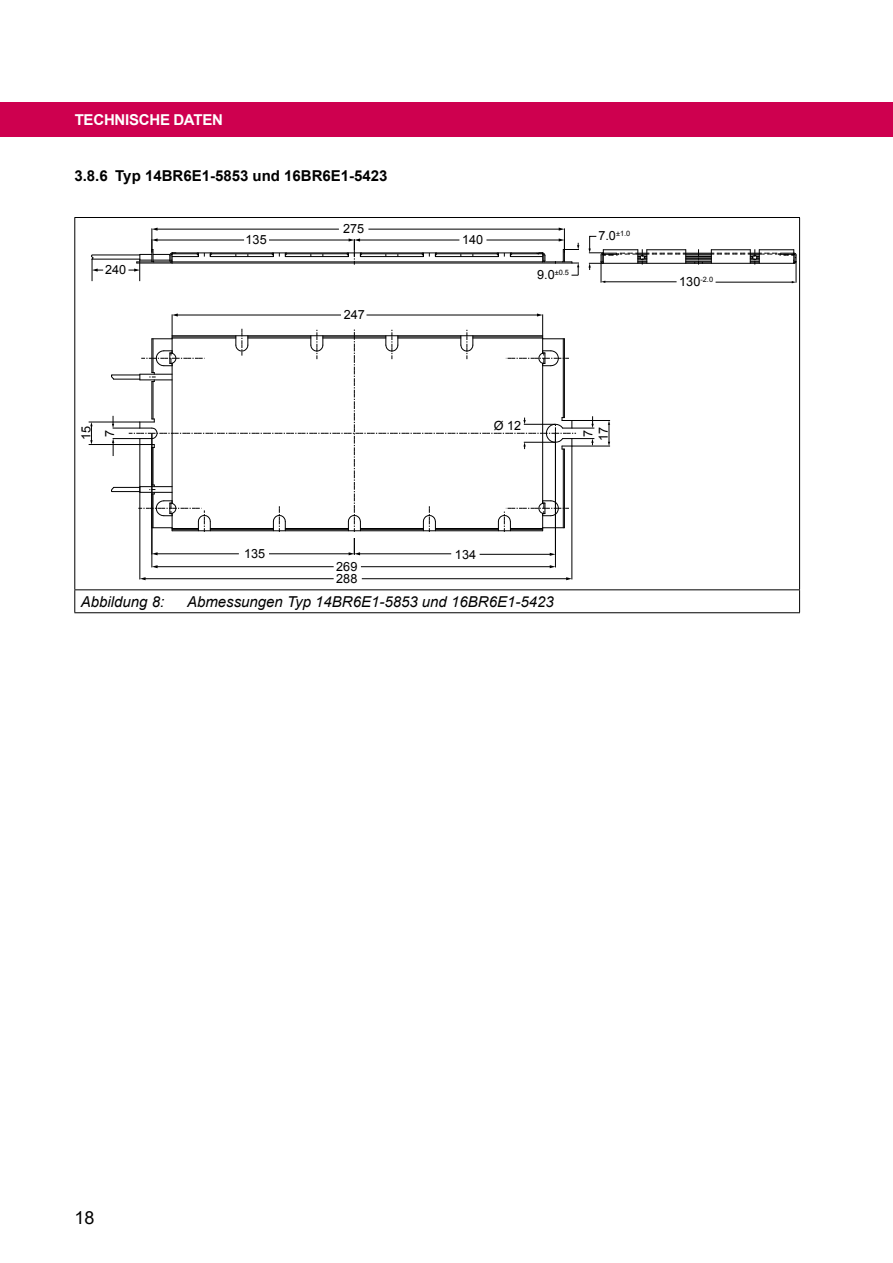
<style>
.page{position:relative;width:893px;height:1263px;background:#fff}
.page>*{position:absolute;margin:0;border:0;box-sizing:border-box;transform-origin:0 0}
.t1{font:18px "Arial";color:#000}
.t2{font:italic 15px "Arial";color:#000}
.t3{font:700 15px "Arial";color:#000}
.t4{font:700 15px "Arial";color:#fff}
.t5{font:12.6px/15.1px "Arial";color:#010101}
.t6{font:7.35px "Arial";color:#010101}
.s1{font-size:12.6px}
</style>
<div class="page">
<hr style="left:74px;top:217px;width:726px;height:1px;background:#000">
<hr style="left:74px;top:218px;width:1px;height:371px;background:#000">
<hr style="left:799px;top:218px;width:1px;height:371px;background:#000">
<hr style="left:74px;top:589px;width:726px;height:1px;background:#000">
<svg style="left:74px;top:590px;width:1px;height:22px"></svg>
<svg style="left:799px;top:590px;width:1px;height:22px"></svg>
<hr style="left:74px;top:612px;width:726px;height:1px;background:#000">
<hr style="left:285px;top:256px;width:63px;height:1px;background:#000">
<hr style="left:210px;top:256px;width:63px;height:1px;background:#000">
<hr style="left:435px;top:256px;width:63px;height:1px;background:#000">
<hr style="left:510px;top:256px;width:33px;height:1px;background:#000">
<hr style="left:212px;top:254px;width:60px;height:1px;background:#000">
<svg style="left:271px;top:252px;width:17px;height:5px"></svg>
<svg style="left:421px;top:252px;width:17px;height:5px"></svg>
<svg style="left:496px;top:252px;width:17px;height:5px"></svg>
<hr style="left:287px;top:254px;width:60px;height:1px;background:#000">
<hr style="left:437px;top:254px;width:60px;height:1px;background:#000">
<hr style="left:512px;top:254px;width:31px;height:1px;background:#000">
<hr style="left:359px;top:553px;width:92px;height:1px;background:#000">
<hr style="left:480px;top:554px;width:71px;height:1px;background:#000">
<svg style="left:550px;top:553px;width:5px;height:3px"></svg>
<svg style="left:90px;top:423px;width:3px;height:21px"></svg>
<hr style="left:89px;top:444px;width:51px;height:1px;background:#000">
<hr style="left:89px;top:422px;width:51px;height:1px;background:#000">
<svg style="left:608px;top:421px;width:2px;height:25px"></svg>
<hr style="left:572px;top:446px;width:38px;height:1px;background:#000">
<hr style="left:572px;top:420px;width:38px;height:1px;background:#000">
<hr style="left:157px;top:553px;width:82px;height:1px;background:#000">
<svg style="left:153px;top:552px;width:5px;height:3px"></svg>
<hr style="left:269px;top:553px;width:81px;height:1px;background:#000">
<svg style="left:349px;top:538px;width:11px;height:17px"></svg>
<hr style="left:157px;top:240px;width:87px;height:1px;background:#000">
<hr style="left:269px;top:240px;width:81px;height:1px;background:#000">
<hr style="left:359px;top:240px;width:100px;height:1px;background:#000">
<hr style="left:486px;top:240px;width:74px;height:1px;background:#000">
<hr style="left:172px;top:253px;width:371px;height:1px;background:#000">
<svg style="left:535px;top:252px;width:11px;height:10px"></svg>
<hr style="left:137px;top:263px;width:435px;height:1px;background:#000">
<hr style="left:157px;top:229px;width:182px;height:1px;background:#000">
<hr style="left:368px;top:229px;width:192px;height:1px;background:#000">
<hr style="left:157px;top:566px;width:177px;height:1px;background:#000">
<svg style="left:152px;top:565px;width:6px;height:3px"></svg>
<hr style="left:361px;top:566px;width:190px;height:1px;background:#000">
<svg style="left:550px;top:565px;width:5px;height:3px"></svg>
<hr style="left:152px;top:433px;width:1px;height:134px;background:#000">
<hr style="left:555px;top:433px;width:1px;height:134px;background:#000">
<hr style="left:145px;top:578px;width:189px;height:1px;background:#000">
<svg style="left:140px;top:577px;width:6px;height:3px"></svg>
<hr style="left:362px;top:578px;width:205px;height:1px;background:#000">
<svg style="left:566px;top:577px;width:6px;height:3px"></svg>
<hr style="left:140px;top:444px;width:1px;height:135px;background:#000">
<hr style="left:572px;top:446px;width:1px;height:133px;background:#000">
<svg style="left:555px;top:228px;width:24px;height:48px"></svg>
<hr style="left:172px;top:262px;width:400px;height:1px;background:#000">
<svg style="left:111px;top:313px;width:483px;height:219px"></svg>
<svg style="left:588px;top:236px;width:209px;height:47px"></svg>
<svg style="left:346px;top:238px;width:17px;height:27px"></svg>
<hr style="left:360px;top:256px;width:63px;height:1px;background:#000">
<hr style="left:362px;top:254px;width:60px;height:1px;background:#000">
<svg style="left:128px;top:228px;width:85px;height:53px"></svg>
<hr style="left:92px;top:259px;width:48px;height:1px;background:#000">
<hr style="left:92px;top:255px;width:48px;height:1px;background:#000">
<svg style="left:91px;top:254px;width:12px;height:27px"></svg>
<div style="left:0;top:102px;width:893px;height:34px;background:#ce004f"></div>
<p class="t4" style="left:75px;top:110px;width:20px">TECHNISCHE</p>
<p class="t4" style="left:173px;top:110px;width:22px">DATEN</p>
<p class="t3" style="left:74px;top:165px;width:315px">3.8.6 TYP 14BR6E1-5853 UND 16BR6E1-5423</p>
<p class="t5" style="left:105px;top:262px;width:23px">240</p>
<p class="t5" style="left:343px;top:221px;width:23px">275</p>
<p class="t5" style="left:246px;top:232px;width:23px">135</p>
<p class="t5" style="left:462px;top:232px;width:23px">140</p>
<p class="t5" style="left:344px;top:307px;width:23px">247</p>
<p class="t6" style="left:537px;top:268px;width:33px"><span class="s1">9.0</span>±0.5</p>
<p class="t6" style="left:598px;top:229px;width:33px"><span class="s1">7.0</span>±1.0</p>
<p class="t5" style="left:74px;top:440px;width:16px;line-height:23.9px;rotate:-90deg">15<br>7</p>
<p class="t5" style="left:494px;top:419px;width:29px">Ø 12</p>
<p class="t5" style="left:581px;top:440px;width:16px;rotate:-90deg">7<br>17</p>
<p class="t5" style="left:244px;top:546px;width:23px">135</p>
<p class="t5" style="left:336px;top:561px;width:23px;line-height:11.9px">269<br>288</p>
<p class="t5" style="left:455px;top:547px;width:23px">134</p>
<p class="t2" style="left:81px;top:592px;width:85px">Abbildung 8:</p>
<p class="t2" style="left:187px;top:592px;width:368px">Abmessungen Typ 14BR6E1-5853 und 16BR6E1-5423</p>
<p class="t6" style="left:679px;top:274px;width:35px"><span class="s1">130</span>-2.0</p>
<p class="t1" style="left:74px;top:1205px;width:22px">18</p>
</div>
